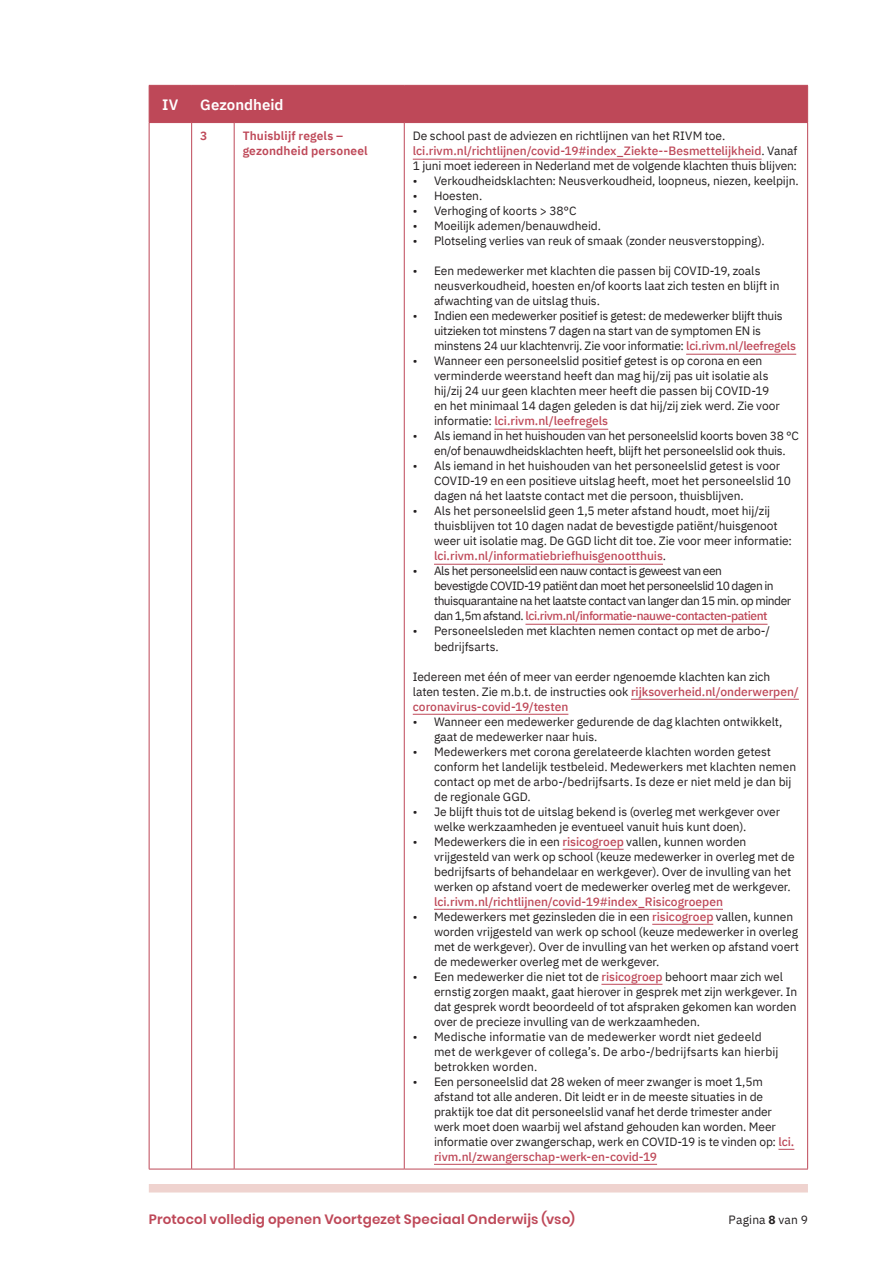
<style>
.page{position:relative;width:893px;height:1263px;background:#fff}
.page>*{position:absolute;margin:0;border:0;box-sizing:border-box;transform-origin:0 0}
.tabel_titel{font:600 15px "IBM Plex Sans";color:#fff}
.tabel_nummer{font:600 15px "IBM Plex Sans";color:#fff}
.t1{font:600 13.5px "Poppins";letter-spacing:.015em;color:#be4858}
.tabel{font:12px/15px "IBM Plex Sans";letter-spacing:-.005em;color:#231f20}
.tabel-2{font:12px/15px "IBM Plex Sans";letter-spacing:-.04em;color:#231f20}
.tabel_kopje{font:600 12px "IBM Plex Sans";letter-spacing:.01em;color:#be4858}
.s1{font-weight:500;color:#be4858}
.s2{font-weight:700}
</style>
<div class="page">
<div style="left:149px;top:1184px;width:659px;height:8px;background:#efd3cf"></div>
<div style="left:150px;top:86px;width:657px;height:36px;background:#be4858"></div>
<hr style="left:149px;top:85px;width:43px;height:1px;background:#be4858">
<hr style="left:149px;top:86px;width:1px;height:36px;background:#be4858">
<hr style="left:192px;top:85px;width:42px;height:1px;background:#be4858">
<hr style="left:191px;top:86px;width:1px;height:36px;background:#be4858">
<hr style="left:234px;top:85px;width:170px;height:1px;background:#be4858">
<hr style="left:404px;top:85px;width:404px;height:1px;background:#be4858">
<hr style="left:807px;top:86px;width:1px;height:36px;background:#be4858">
<hr style="left:149px;top:122px;width:43px;height:1px;background:#be4858">
<hr style="left:149px;top:123px;width:1px;height:1046px;background:#be4858">
<hr style="left:149px;top:1169px;width:43px;height:1px;background:#be4858">
<hr style="left:192px;top:122px;width:42px;height:1px;background:#be4858">
<hr style="left:191px;top:123px;width:1px;height:1046px;background:#be4858">
<hr style="left:234px;top:122px;width:170px;height:1px;background:#be4858">
<hr style="left:234px;top:123px;width:1px;height:1046px;background:#be4858">
<hr style="left:404px;top:122px;width:404px;height:1px;background:#be4858">
<hr style="left:404px;top:123px;width:1px;height:1046px;background:#be4858">
<hr style="left:807px;top:123px;width:1px;height:1046px;background:#be4858">
<hr style="left:192px;top:1169px;width:42px;height:1px;background:#be4858">
<hr style="left:234px;top:1169px;width:170px;height:1px;background:#be4858">
<hr style="left:404px;top:1169px;width:404px;height:1px;background:#be4858">
<hr style="left:413px;top:159px;width:348px;height:1px;background:#be4858">
<hr style="left:686px;top:354px;width:110px;height:1px;background:#be4858">
<hr style="left:494px;top:429px;width:114px;height:1px;background:#be4858">
<hr style="left:434px;top:564px;width:229px;height:1px;background:#be4858">
<hr style="left:525px;top:624px;width:242px;height:1px;background:#be4858">
<hr style="left:631px;top:699px;width:168px;height:1px;background:#be4858">
<hr style="left:413px;top:714px;width:155px;height:1px;background:#be4858">
<hr style="left:563px;top:849px;width:61px;height:1px;background:#be4858">
<hr style="left:434px;top:909px;width:289px;height:1px;background:#be4858">
<hr style="left:652px;top:924px;width:61px;height:1px;background:#be4858">
<hr style="left:601px;top:984px;width:61px;height:1px;background:#be4858">
<svg style="left:778px;top:1149px;width:16px;height:1px"></svg>
<hr style="left:434px;top:1164px;width:223px;height:1px;background:#be4858">
<p class="tabel_nummer" style="left:162px;top:93px;width:18px">IV</p>
<p class="tabel_titel" style="left:200px;top:93px;width:85px">Gezondheid</p>
<p class="tabel_kopje" style="left:200px;top:127px;width:9px">3</p>
<p class="tabel_kopje" style="left:243px;top:127px;width:102px">Thuisblijf regels –</p>
<p class="tabel_kopje" style="left:243px;top:142px;width:127px">gezondheid personeel</p>
<p class="tabel" style="left:413px;top:128px;width:314px">De school past de adviezen en richtlijnen van het RIVM toe.</p>
<p class="tabel" style="left:413px;top:143px;width:386px"><span class="s1">lci.rivm.nl/richtlijnen/covid-19#index_Ziekte--Besmettelijkheid</span>. Vanaf<br>1 juni moet iedereen in Nederland met de volgende klachten thuis blijven:</p>
<p class="tabel" style="left:413px;top:173px;width:387px">• Verkoudheidsklachten: Neusverkoudheid, loopneus, niezen, keelpijn.</p>
<p class="tabel" style="left:413px;top:188px;width:71px">• Hoesten.</p>
<p class="tabel" style="left:413px;top:203px;width:165px">• Verhoging of koorts &gt; 38°C</p>
<p class="tabel" style="left:413px;top:218px;width:190px">• Moeilijk ademen/benauwdheid.</p>
<p class="tabel" style="left:413px;top:233px;width:354px">• Plotseling verlies van reuk of smaak (zonder neusverstopping).</p>
<p class="tabel" style="left:434px;top:263px;width:347px;text-indent:-21px">• Een medewerker met klachten die passen bij COVID-19, zoals neusverkoudheid, hoesten en/of koorts laat zich testen en blijft in afwachting van de uitslag thuis.</p>
<p class="tabel" style="left:434px;top:308px;width:364px;text-indent:-21px">• Indien een medewerker positief is getest: de medewerker blijft thuis uitzieken tot minstens 7 dagen na start van de symptomen EN is minstens 24 uur klachtenvrij. Zie voor informatie: <span class="s1">lci.rivm.nl/leefregels</span></p>
<p class="tabel" style="left:434px;top:353px;width:347px;text-indent:-21px">• Wanneer een personeelslid positief getest is op corona en een verminderde weerstand heeft dan mag hij/zij pas uit isolatie als hij/zij 24 uur geen klachten meer heeft die passen bij COVID-19 en het minimaal 14 dagen geleden is dat hij/zij ziek werd. Zie voor informatie: <span class="s1">lci.rivm.nl/leefregels</span></p>
<p class="tabel" style="left:434px;top:428px;width:366px;text-indent:-21px">• Als iemand in het huishouden van het personeelslid koorts boven 38 °C en/of benauwdheidsklachten heeft, blijft het personeelslid ook thuis.</p>
<p class="tabel" style="left:434px;top:458px;width:359px;text-indent:-21px">• Als iemand in het huishouden van het personeelslid getest is voor<br>COVID-19 en een positieve uitslag heeft, moet het personeelslid 10 dagen ná het laatste contact met die persoon, thuisblijven.</p>
<p class="tabel" style="left:434px;top:503px;width:360px;text-indent:-21px">• Als het personeelslid geen 1,5 meter afstand houdt, moet hij/zij thuisblijven tot 10 dagen nadat de bevestigde patiënt/huisgenoot weer uit isolatie mag. De GGD licht dit toe. Zie voor meer informatie: <span class="s1">lci.rivm.nl/informatiebriefhuisgenootthuis</span>.</p>
<p class="tabel-2" style="left:434px;top:563px;width:359px;text-indent:-21px">• Als het personeelslid een nauw contact is geweest van een<br>bevestigde COVID-19 patiënt dan moet het personeelslid 10 dagen in thuisquarantaine na het laatste contact van langer dan 15 min. op minder dan 1,5m afstand. <span class="s1">lci.rivm.nl/informatie-nauwe-contacten-patient</span></p>
<p class="tabel" style="left:434px;top:623px;width:337px;text-indent:-21px">• Personeelsleden met klachten nemen contact op met de arbo-/ bedrijfsarts.</p>
<p class="tabel" style="left:413px;top:668px;width:388px">Iedereen met één of meer van eerder ngenoemde klachten kan zich laten testen. Zie m.b.t. de instructies ook <span class="s1">rijksoverheid.nl/onderwerpen/ coronavirus-covid-19/testen</span></p>
<p class="tabel" style="left:434px;top:713px;width:350px;text-indent:-21px">• Wanneer een medewerker gedurende de dag klachten ontwikkelt, gaat de medewerker naar huis.</p>
<p class="tabel" style="left:434px;top:743px;width:364px;text-indent:-21px">• Medewerkers met corona gerelateerde klachten worden getest conform het landelijk testbeleid. Medewerkers met klachten nemen contact op met de arbo-/bedrijfsarts. Is deze er niet meld je dan bij de regionale GGD.</p>
<p class="tabel" style="left:434px;top:803px;width:348px;text-indent:-21px">• Je blijft thuis tot de uitslag bekend is (overleg met werkgever over welke werkzaamheden je eventueel vanuit huis kunt doen).</p>
<p class="tabel" style="left:434px;top:833px;width:362px;text-indent:-21px">• Medewerkers die in een <span class="s1">risicogroep</span> vallen, kunnen worden vrijgesteld van werk op school (keuze medewerker in overleg met de bedrijfsarts of behandelaar en werkgever). Over de invulling van het werken op afstand voert de medewerker overleg met de werkgever. <span class="s1">lci.rivm.nl/richtlijnen/covid-19#index_Risicogroepen</span></p>
<p class="tabel" style="left:434px;top:908px;width:367px;text-indent:-21px">• Medewerkers met gezinsleden die in een <span class="s1">risicogroep</span> vallen, kunnen worden vrijgesteld van werk op school (keuze medewerker in overleg met de werkgever). Over de invulling van het werken op afstand voert de medewerker overleg met de werkgever.</p>
<p class="tabel" style="left:434px;top:968px;width:365px;text-indent:-21px">• Een medewerker die niet tot de <span class="s1">risicogroep</span> behoort maar zich wel ernstig zorgen maakt, gaat hierover in gesprek met zijn werkgever. In dat gesprek wordt beoordeeld of tot afspraken gekomen kan worden over de precieze invulling van de werkzaamheden.</p>
<p class="tabel" style="left:434px;top:1028px;width:346px;text-indent:-21px">• Medische informatie van de medewerker wordt niet gedeeld met de werkgever of collega’s. De arbo-/bedrijfsarts kan hierbij betrokken worden.</p>
<p class="tabel" style="left:434px;top:1073px;width:362px;text-indent:-21px">• Een personeelslid dat 28 weken of meer zwanger is moet 1,5m afstand tot alle anderen. Dit leidt er in de meeste situaties in de praktijk toe dat dit personeelslid vanaf het derde trimester ander werk moet doen waarbij wel afstand gehouden kan worden. Meer informatie over zwangerschap, werk en COVID-19 is te vinden op: <span class="s1">lci. rivm.nl/zwangerschap-werk-en-covid-19</span></p>
<p class="t1" style="left:149px;top:1211px;width:428px">Protocol volledig openen Voortgezet Speciaal Onderwijs (vso)</p>
<p class="tabel" style="left:729px;top:1211px;width:81px">Pagina <span class="s2">8</span> van 9</p>
</div>
